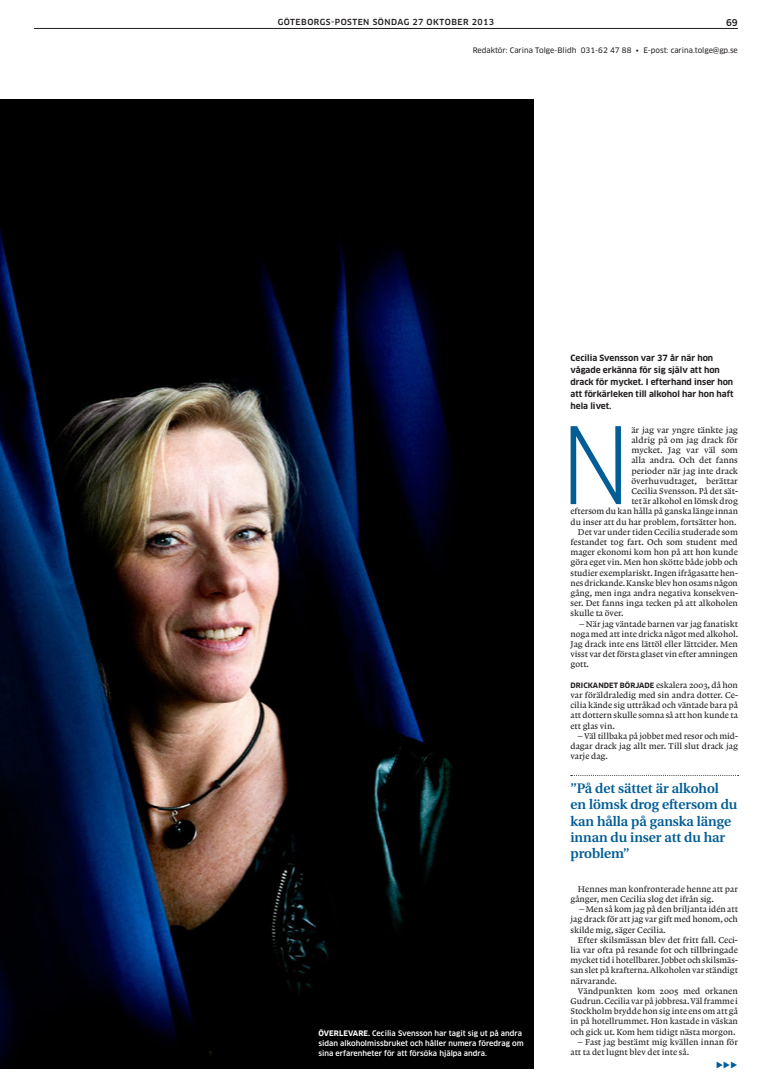
<style>
.page{position:relative;width:772px;height:1083px;background:#fff}
.page>*{position:absolute;margin:0;border:0;box-sizing:border-box;transform-origin:0 0}
.t1{font:condensed 103.9px "Clan OT";color:#005d95}
.t2{font:600 13.8px/16.4px "Utopia GP";color:#005d95}
.t3{font:500 9.2px "Clan OT";color:#231f20}
.t4{font:8.8px/10.2px "Lexicon No 1 A Txt";color:#231f20;text-align:justify}
.t5{font:700 8.4px/12px "Clan OT";color:#231f20}
.t6{font:500 8.2px "Clan OT";letter-spacing:.06em;color:#231f20}
.t7{font:500 7.4px/10px "Clan OT";color:#fff}
.t8{font:7.4px "Clan OT News";color:#231f20}
.s1{font-family:"Clan OT";font-weight:700;font-size:7.2px}
.s2{font-weight:700}
</style>
<div class="page">
<hr style="left:34px;top:28px;width:703px;height:1px;background:#231f20">
<svg style="left:570px;top:775px;width:168px;height:1px"></svg>
<img style="left:0;top:99px;width:533px;height:970px">
<p class="t6" style="left:277px;top:18px;width:102px">GÖTEBORGS-POSTEN sön</p>
<p class="t6" style="left:391px;top:18px;width:56px">dag 27 oktober</p>
<p class="t6" style="left:471px;top:18px;width:24px">2013</p>
<p class="t3" style="left:725px;top:17px;width:13px">69</p>
<p class="t8" style="left:472px;top:46px;width:266px">Redaktör: Carina Tolge-Blidh 031-62 47 88 • E-post: carina.tolge@gp.se</p>
<p class="t5" style="left:570px;top:352px;width:164px">Cecilia Svensson var 37 år när hon vågade erkänna för sig själv att hon drack för mycket. I efterhand inser hon att förkärleken till alkohol har hon haft hela livet.</p>
<p class="t1" style="left:559px;top:404px;width:73px">N</p>
<p class="t4" style="left:631px;top:425px;width:108px">är jag var yngre tänkte jag</p>
<p class="t4" style="left:631px;top:435px;width:108px">aldrig på om jag drack för</p>
<p class="t4" style="left:631px;top:445px;width:108px">mycket. Jag var väl som</p>
<p class="t4" style="left:631px;top:455px;width:108px">alla andra. Och det fanns</p>
<p class="t4" style="left:631px;top:465px;width:108px">perioder när jag inte drack</p>
<p class="t4" style="left:631px;top:476px;width:108px">överhuvudtaget, berättar</p>
<p class="t4" style="left:631px;top:486px;width:108px">Cecilia Svensson. På det sät-</p>
<p class="t4" style="left:631px;top:496px;width:108px">tet är alkohol en lömsk drog</p>
<p class="t4" style="left:570px;top:506px;width:169px">eftersom du kan hålla på ganska länge innan</p>
<p class="t4" style="left:570px;top:516px;width:167px">du inser att du har problem, fortsätter hon.</p>
<p class="t4" style="left:577px;top:527px;width:161px">Det var under tiden Cecilia studerade som</p>
<p class="t4" style="left:570px;top:537px;width:169px">festandet tog fart. Och som student med</p>
<p class="t4" style="left:570px;top:547px;width:169px">mager ekonomi kom hon på att hon kunde</p>
<p class="t4" style="left:570px;top:557px;width:169px">göra eget vin. Men hon skötte både jobb och</p>
<p class="t4" style="left:570px;top:567px;width:169px">studier exemplariskt. Ingen ifrågasatte hen-</p>
<p class="t4" style="left:570px;top:578px;width:169px">nes drickande. Kanske blev hon osams någon</p>
<p class="t4" style="left:570px;top:588px;width:169px">gång, men inga andra negativa konsekven-</p>
<p class="t4" style="left:570px;top:598px;width:169px">ser. Det fanns inga tecken på att alkoholen</p>
<p class="t4" style="left:570px;top:608px;width:54px">skulle ta över.</p>
<p class="t4" style="left:570px;top:618px;width:169px;text-indent:9px">– När jag väntade barnen var jag fanatiskt noga med att inte dricka något med alkohol.<br>Jag drack inte ens lättöl eller lättcider. Men visst var det första glaset vin efter amningen gott.</p>
<p class="t4" style="left:570px;top:680px;width:169px"><span class="s1">Dric kandet började</span> eskalera 2003, då hon var föräldraledig med sin andra dotter. Ce&shy;cilia kände sig uttråkad och väntade bara på att dottern skulle somna så att hon kunde ta ett glas vin.</p>
<p class="t4" style="left:570px;top:731px;width:169px;text-indent:8px">– Väl tillbaka på jobbet med resor och mid&shy;dagar drack jag allt mer. Till slut drack jag varje dag.</p>
<p class="t7" style="left:318px;top:1028px;width:207px"><span class="s2">Överlevare.</span> Cecilia Svensson har tagit sig ut på andra sidan alkoholmissbruket och håller numera föredrag om sina erfarenheter för att försöka hjälpa andra.</p>
<p class="t2" style="left:570px;top:780px;width:168px">”På det sättet är alkohol en lömsk drog eftersom du kan hålla på ganska länge innan du inser att du har problem”</p>
<p class="t4" style="left:570px;top:884px;width:169px;text-indent:7px">Hennes man konfronterade henne att par gånger, men Cecilia slog det ifrån sig.</p>
<p class="t4" style="left:579px;top:904px;width:160px">– Men så kom jag på den briljanta idén att</p>
<p class="t4" style="left:570px;top:914px;width:169px">jag drack för att jag var gift med honom, och</p>
<p class="t4" style="left:570px;top:924px;width:97px">skilde mig, säger Cecilia.</p>
<p class="t4" style="left:577px;top:935px;width:161px">Efter skilsmässan blev det fritt fall. Ceci-</p>
<p class="t4" style="left:570px;top:945px;width:169px">lia var ofta på resande fot och tillbringade</p>
<p class="t4" style="left:570px;top:955px;width:169px">mycket tid i hotellbarer. Jobbet och skilsmäs-</p>
<p class="t4" style="left:570px;top:965px;width:169px">san slet på krafterna. Alkoholen var ständigt</p>
<p class="t4" style="left:570px;top:975px;width:48px">närvarande.</p>
<p class="t4" style="left:577px;top:986px;width:161px">Vändpunkten kom 2005 med orkanen</p>
<p class="t4" style="left:570px;top:996px;width:169px">Gudrun. Cecilia var på jobbresa. Väl framme i</p>
<p class="t4" style="left:570px;top:1006px;width:169px">Stockholm brydde hon sig inte ens om att gå</p>
<p class="t4" style="left:570px;top:1016px;width:169px">in på hotellrummet. Hon kastade in väskan</p>
<p class="t4" style="left:570px;top:1026px;width:166px">och gick ut. Kom hem tidigt nästa morgon.</p>
<p class="t4" style="left:570px;top:1037px;width:169px;text-indent:8px">– Fast jag bestämt mig kvällen innan för att ta det lugnt blev det inte så.</p>
</div>
